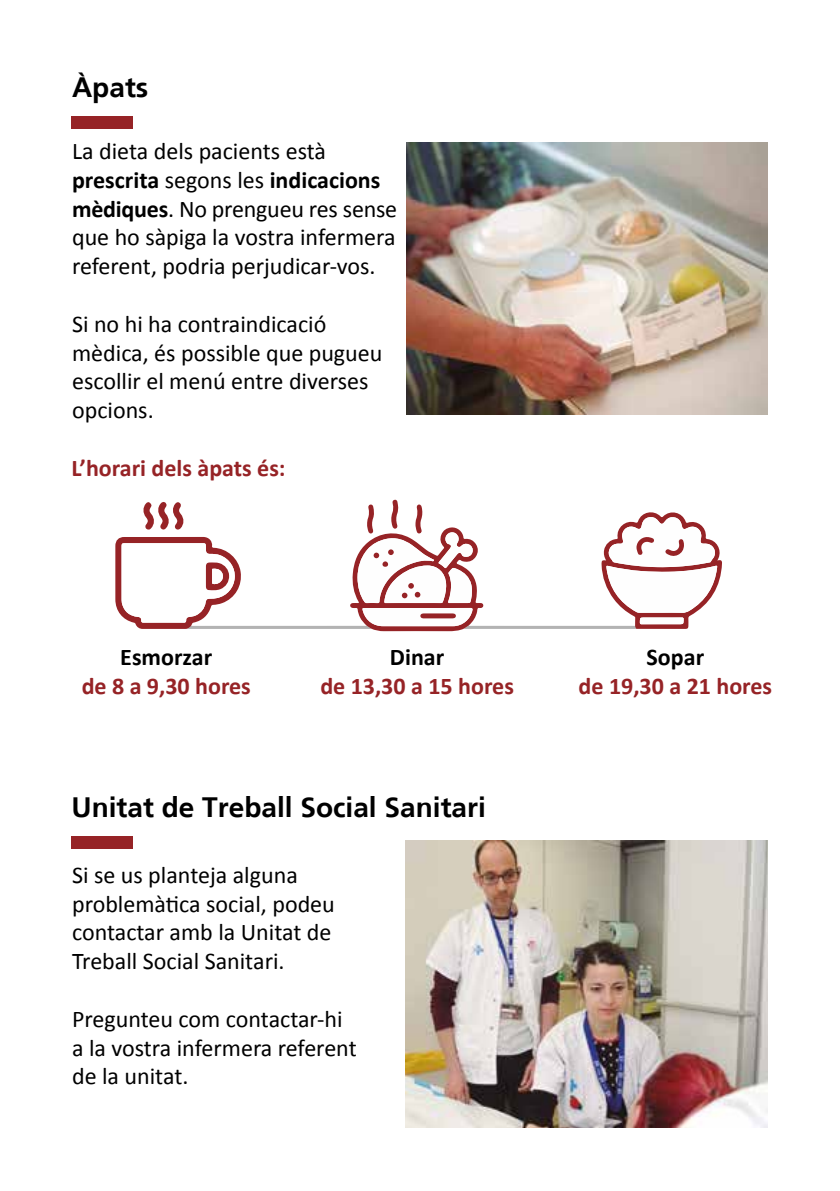
<style>
.page{position:relative;width:840px;height:1191px;background:#fff}
.page>*{position:absolute;margin:0;border:0;box-sizing:border-box;transform-origin:0 0}
.t1{font:700 28px "Frutiger";color:#000}
.t2{font:24px/28.8px "Calibri";color:#000}
.t3{font:700 24px "Calibri";color:#962326}
.t4{font:700 24px "Calibri";color:#000}
.s1{font-weight:700}
</style>
<div class="page">
<img style="left:406px;top:143px;width:361px;height:272px">
<img style="left:405px;top:840px;width:362px;height:287px">
<div style="left:71px;top:116px;width:62px;height:12px;background:#962326"></div>
<div style="left:71px;top:836px;width:62px;height:12px;background:#962326"></div>
<svg style="left:115px;top:499px;width:606px;height:132px"></svg>
<p class="t1" style="left:72px;top:70px;width:78px">Àpats</p>
<p class="t2" style="left:72px;top:137px;width:326px">La dieta dels pacients està <span class="s1">prescrita</span> segons les <span class="s1">indicacions mèdiques</span>. No prengueu res sense que ho sàpiga la vostra infermera referent, podria perjudicar-vos.</p>
<p class="t2" style="left:72px;top:309px;width:312px">Si no hi ha contraindicació mèdica, és possible que pugueu escollir el menú entre diverses opcions.</p>
<p class="t3" style="left:71px;top:453px;width:215px">L’horari dels àpats és:</p>
<p class="t4" style="left:120px;top:641px;width:93px">Esmorzar</p>
<p class="t3" style="left:82px;top:670px;width:171px">de 8 a 9,30 hores</p>
<p class="t4" style="left:390px;top:641px;width:56px">Dinar</p>
<p class="t3" style="left:320px;top:670px;width:195px">de 13,30 a 15 hores</p>
<p class="t1" style="left:71px;top:791px;width:415px">Unitat de Treball Social Sanitari</p>
<p class="t2" style="left:72px;top:860px;width:264px">Si se us planteja alguna problemàtica social, podeu contactar amb la Unitat de<br>Treball Social Sanitari.</p>
<p class="t2" style="left:72px;top:1004px;width:286px">Pregunteu com contactar-hi a la vostra infermera referent de la unitat.</p>
<p class="t4" style="left:646px;top:641px;width:59px">Sopar</p>
<p class="t3" style="left:578px;top:670px;width:195px">de 19,30 a 21 hores</p>
</div>
